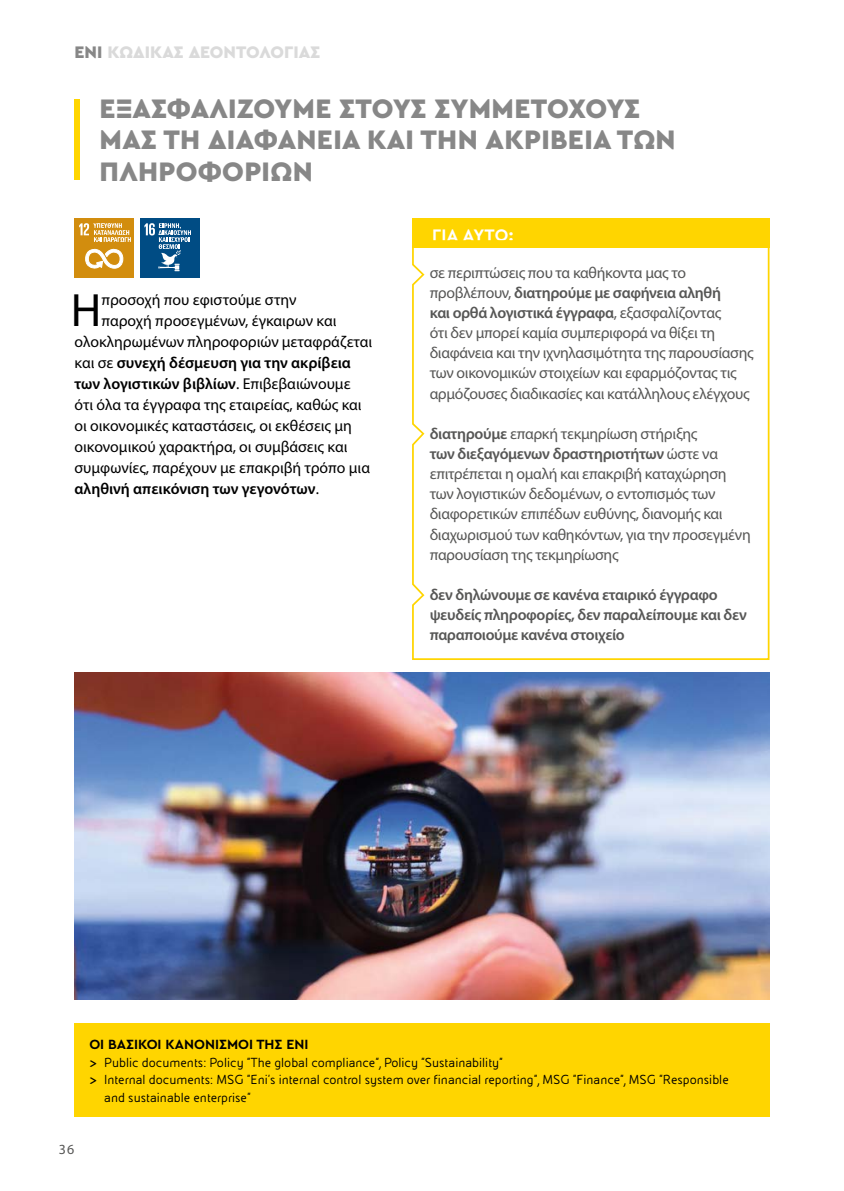
<style>
.page{position:relative;width:844px;height:1191px;background:#fff}
.page>*{position:absolute;margin:0;border:0;box-sizing:border-box;transform-origin:0 0}
.t1{font:46.9px "Myriad Pro";color:#000}
.t2{font:900 28px/31.5px "Cera PRO";letter-spacing:.01em;color:#878787}
.t3{font:900 17.5px "Cera PRO";color:#dadada}
.t4{font:700 17.5px "Cera PRO";letter-spacing:.02em;color:#fff}
.t5{font:15.75px/20.1px "Myriad Pro";letter-spacing:-.02em;color:#575756}
.t6{font:15.75px "Myriad Pro";color:#000}
.t7{font:600 15.75px/20.1px "Myriad Pro";letter-spacing:-.02em;color:#575756}
.t8{font:600 15.75px "Myriad Pro";color:#000}
.t9{font:14px "Eni Exp";color:#000}
.t10{font:700 14px "Cera PRO";color:#000}
.t11{font:14px "Myriad Pro";color:#575756}
.s1{color:#878787}
.s2{font-weight:400}
.s3{font-weight:600}
.s4{font-weight:700}
</style>
<div class="page">
<div style="left:74px;top:99px;width:6px;height:81px;background:#ffd500"></div>
<img style="left:74px;top:672px;width:695px;height:327px">
<div style="left:74px;top:218px;width:60px;height:60px;background:#d28d0e"></div>
<svg style="left:79px;top:223px;width:52px;height:19px"></svg>
<svg style="left:85px;top:249px;width:38px;height:20px"></svg>
<div style="left:140px;top:218px;width:59px;height:60px;background:#004c84"></div>
<svg style="left:144px;top:223px;width:47px;height:48px"></svg>
<div style="left:74px;top:1023px;width:695px;height:93px;background:#ffd500"></div>
<div style="left:412px;top:219px;width:357px;height:29px;background:#ffd500"></div>
<svg style="left:412px;top:239px;width:358px;height:421px"></svg>
<p class="t3" style="left:74px;top:40px;width:247px"><span class="s1">ENI</span> ΚΩΔΙΚΑΣ ΔΕΟΝΤΟΛΟΓΙΑΣ</p>
<h2 class="t2" style="left:99px;top:92px;width:577px">ΕΞΑΣΦΑΛΊΖΟΥΜΕ ΣΤΟΥΣ ΣΥΜΜΈΤΟΧΟΎΣ<br>ΜΑΣ ΤΗ ΔΙΑΦΆΝΕΙΑ ΚΑΙ ΤΗΝ ΑΚΡΊΒΕΙΑ ΤΩΝ<br>ΠΛΗΡΟΦΟΡΙΏΝ</h2>
<h1 class="t1" style="left:71px;top:281px;width:32px">Η</h1>
<p class="t6" style="left:101px;top:290px;width:196px">προσοχή που εφιστούμε στην</p>
<p class="t6" style="left:101px;top:311px;width:236px">παροχή προσεγμένων, έγκαιρων και</p>
<p class="t6" style="left:74px;top:332px;width:299px">ολοκληρωμένων πληροφοριών μεταφράζεται</p>
<p class="t8" style="left:74px;top:352px;width:278px"><span class="s2">και σε</span> συνεχή δέσμευση για την ακρίβεια</p>
<p class="t8" style="left:74px;top:373px;width:277px">των λογιστικών βιβλίων<span class="s2">. Επιβεβαιώνουμε</span></p>
<p class="t6" style="left:74px;top:395px;width:288px">ότι όλα τα έγγραφα της εταιρείας, καθώς και</p>
<p class="t6" style="left:74px;top:416px;width:279px">οι οικονομικές καταστάσεις, οι εκθέσεις μη</p>
<p class="t6" style="left:74px;top:437px;width:274px">οικονομικού χαρακτήρα, οι συμβάσεις και</p>
<p class="t6" style="left:74px;top:458px;width:297px">συμφωνίες, παρέχουν με επακριβή τρόπο μια</p>
<p class="t8" style="left:74px;top:478px;width:246px">αληθινή απεικόνιση των γεγονότων<span class="s2">.</span></p>
<p class="t4" style="left:432px;top:223px;width:83px">ΓΙΑ ΑΥΤΌ:</p>
<p class="t5" style="left:429px;top:262px;width:325px">σε περιπτώσεις που τα καθήκοντα μας το προβλέπουν, <span class="s3">διατηρούμε με σαφήνεια αληθή<br>και ορθά λογιστικά έγγραφα</span>, εξασφαλίζοντας<br>ότι δεν μπορεί καμία συμπεριφορά να θίξει τη διαφάνεια και την ιχνηλασιμότητα της παρουσίασης των οικονομικών στοιχείων και εφαρμόζοντας τις αρμόζουσες διαδικασίες και κατάλληλους ελέγχους</p>
<p class="t5" style="left:429px;top:423px;width:322px"><span class="s3">διατηρούμε</span> επαρκή τεκμηρίωση στήριξης<br><span class="s3">των διεξαγόμενων δραστηριοτήτων</span> ώστε να επιτρέπεται η ομαλή και επακριβή καταχώρηση των λογιστικών δεδομένων, ο εντοπισμός των διαφορετικών επιπέδων ευθύνης, διανομής και διαχωρισμού των καθηκόντων, για την προσεγμένη παρουσίαση της τεκμηρίωσης</p>
<p class="t7" style="left:429px;top:584px;width:318px">δεν δηλώνουμε σε κανένα εταιρικό έγγραφο ψευδείς πληροφορίες, δεν παραλείπουμε και δεν παραποιούμε κανένα στοιχείο</p>
<p class="t10" style="left:89px;top:1035px;width:220px">ΟΙ ΒΑΣΙΚΟΙ ΚΑΝΟΝΙΣΜΟΙ ΤΗΣ ENI</p>
<p class="t9" style="left:89px;top:1055px;width:415px"><span class="s4">&gt;</span> Public documents: Policy "The global compliance", Policy "Sustainability"</p>
<p class="t9" style="left:89px;top:1072px;width:640px"><span class="s4">&gt;</span> Internal documents: MSG "Eni’s internal control system over financial reporting", MSG "Finance", MSG "Responsible</p>
<p class="t9" style="left:104px;top:1090px;width:148px">and sustainable enterprise”</p>
<p class="t11" style="left:59px;top:1140px;width:17px">36</p>
</div>
